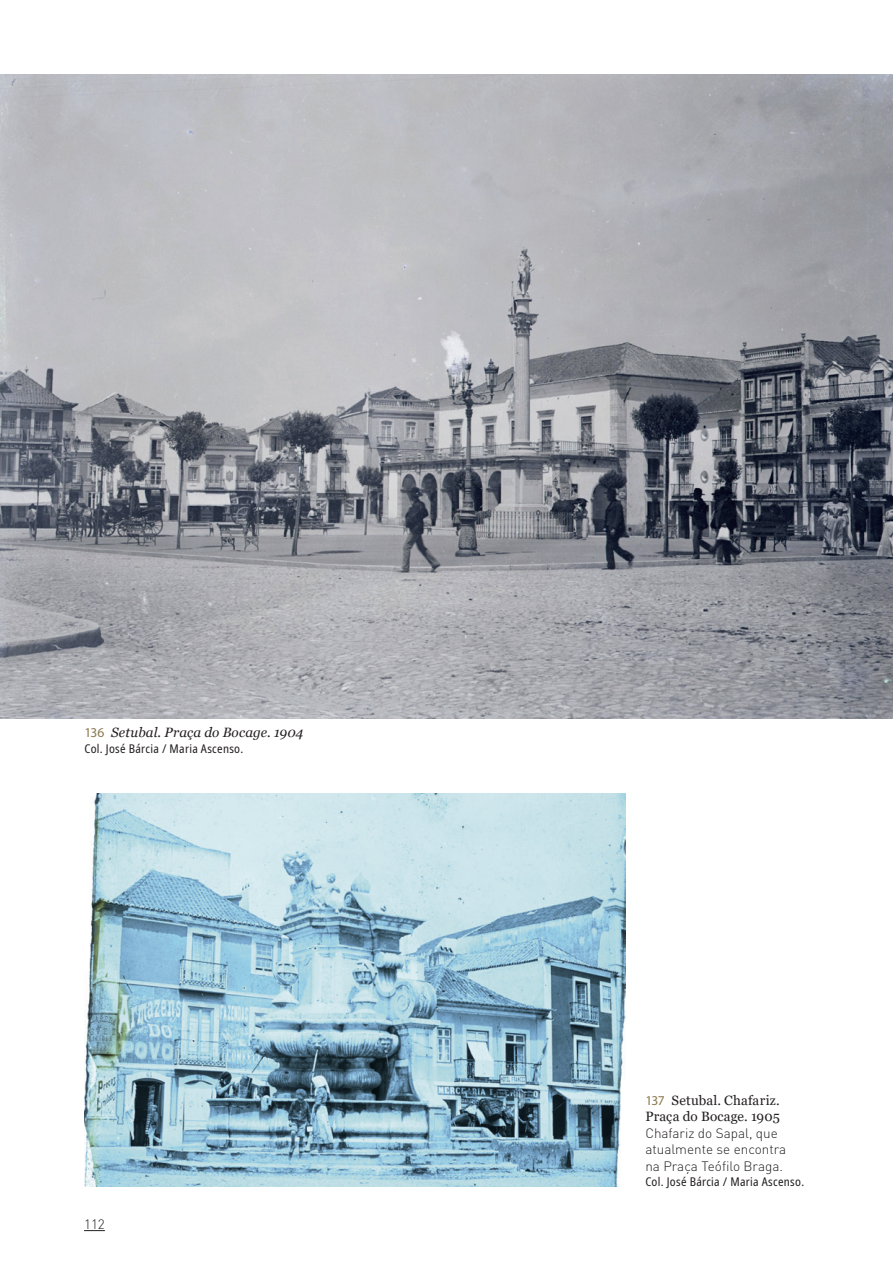
<style>
.page{position:relative;width:893px;height:1263px;background:#fff}
.page>*{position:absolute;margin:0;border:0;box-sizing:border-box;transform-origin:0 0}
.nota-leg{font:300 13.5px/16.5px "DINOT";color:#231f20}
.num_geogia{font:13.5px/16.5px "Georgia";letter-spacing:.01em;color:#231f20}
.num_leg_Barcia{font:italic 13.5px "Georgia";letter-spacing:.005em;color:#231f20}
.nota8{font:condensed 12px "Noto Sans";letter-spacing:.025em;color:#231f20}
.s1{font-family:"Myriad Pro";font-style:normal;color:#8b784e}
.s2{font-family:"Myriad Pro";color:#8b784e}
</style>
<div class="page">
<img style="left:0;top:75px;width:893px;height:643px">
<img style="left:84px;top:793px;width:541px;height:393px">
<svg style="left:84px;top:1230px;width:21px;height:1px"></svg>
<p class="num_leg_Barcia" style="left:84px;top:724px;width:220px"><span class="s1">136</span> Setubal. Praça do Bocage. 1904</p>
<p class="nota8" style="left:84px;top:740px;width:160px">Col. José Bárcia / Maria Ascenso.</p>
<p class="nota-leg" style="left:84px;top:1215px;width:22px">112</p>
<p class="num_geogia" style="left:645px;top:1092px;width:136px"><span class="s2">137</span> Setubal. Chafariz.<br>Praça do Bocage. 1905</p>
<p class="nota-leg" style="left:645px;top:1124px;width:142px">Chafariz do Sapal, que atualmente se encontra na Praça Teófilo Braga.</p>
<p class="nota8" style="left:645px;top:1174px;width:160px">Col. José Bárcia / Maria Ascenso.</p>
</div>
